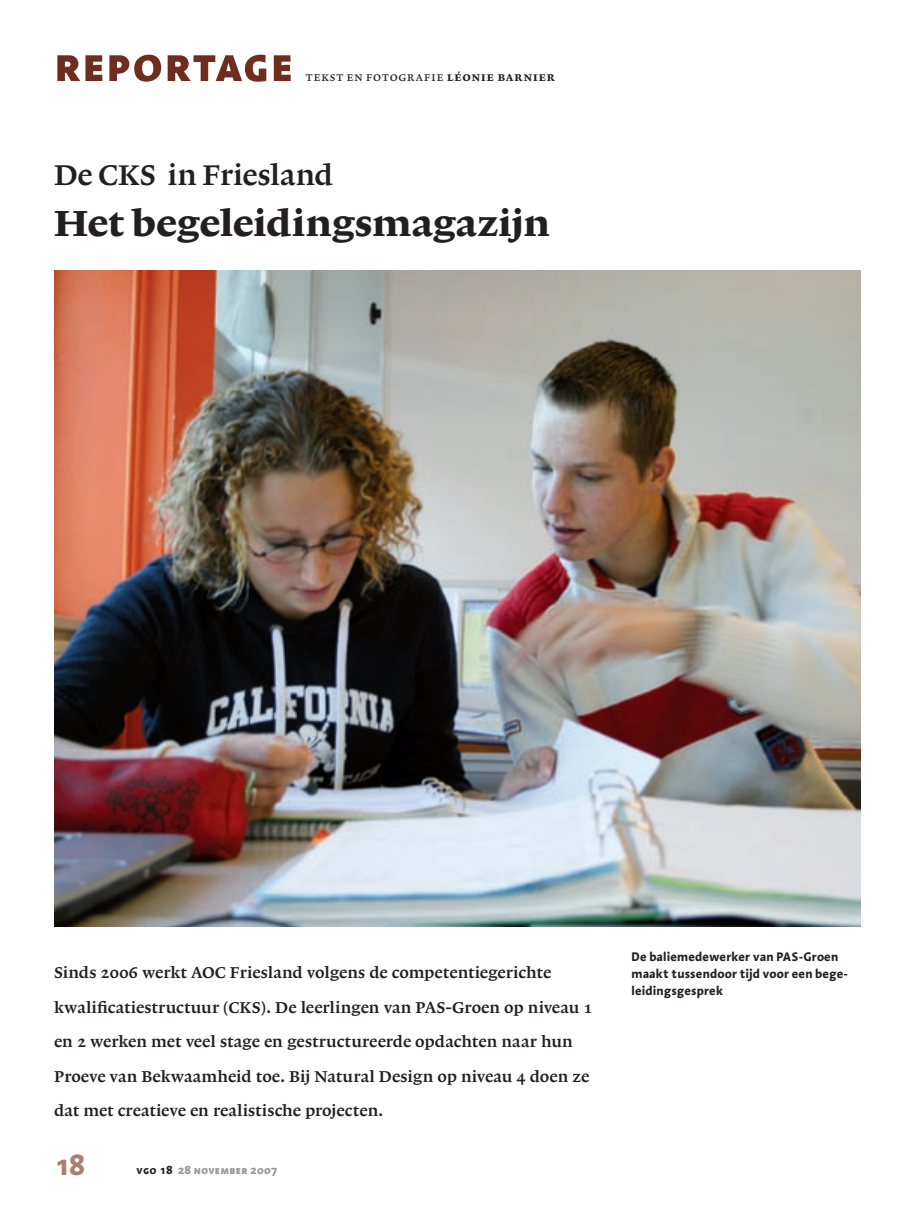
<style>
.page{position:relative;width:915px;height:1212px;background:#fff}
.page>*{position:absolute;margin:0;border:0;box-sizing:border-box;transform-origin:0 0}
.t1{font:700 52.5px "Linotype Aroma SC";letter-spacing:.015em;color:#6f2d20}
.t2{font:500 38.25px "Lexicon No 1 Roman E";letter-spacing:-.005em;color:#231f20}
.t3{font:500 30px "Lexicon No 1 Roman C";color:#231f20}
.t4{font:700 30px "Linotype Aroma";color:#a8806e}
.t5{font:500 16.5px/34.5px "Lexicon No 1 Roman C";color:#231f20}
.t6{font:700 12.75px/17.2px "Linotype Aroma";letter-spacing:.005em;color:#231f20}
.t7{font:12.75px "Lexicon No 1 Roman A Exp";letter-spacing:.065em;color:#231f20}
.t8{font:700 12px "Linotype Aroma SC";letter-spacing:.02em;color:#939598}
.s1{font-family:"Lexicon No 1 Roman D Exp"}
.s2{color:#231f20}
</style>
<div class="page">
<img style="left:54px;top:270px;width:806px;height:656px">
<h1 class="t1" style="left:54px;top:28px;width:241px">reportage</h1>
<p class="t7" style="left:306px;top:70px;width:250px">tekst en fotografie <span class="s1">léonie barnier</span></p>
<h3 class="t3" style="left:54px;top:158px;width:281px">De CKS in Friesland</h3>
<h2 class="t2" style="left:54px;top:202px;width:497px">Het begeleidingsmagazijn</h2>
<p class="t5" style="left:54px;top:955px;width:540px">Sinds 2006 werkt AOC Friesland volgens de competentiegerichte kwalificatie-structuur (CKS). De leerlingen van PAS-Groen op niveau 1 en 2 werken met veel stage en gestructureerde opdachten naar hun Proeve van Bekwaamheid toe. Bij Natural Design op niveau 4 doen ze dat met creatieve en realistische projecten.</p>
<h3 class="t4" style="left:54px;top:1144px;width:33px">18</h3>
<p class="t8" style="left:136px;top:1162px;width:142px"><span class="s2">vgo 18</span> 28 november 2007</p>
<p class="t6" style="left:631px;top:947px;width:218px">De baliemedewerker van PAS-Groen maakt tussendoor tijd voor een bege&shy;leidingsgesprek</p>
</div>
